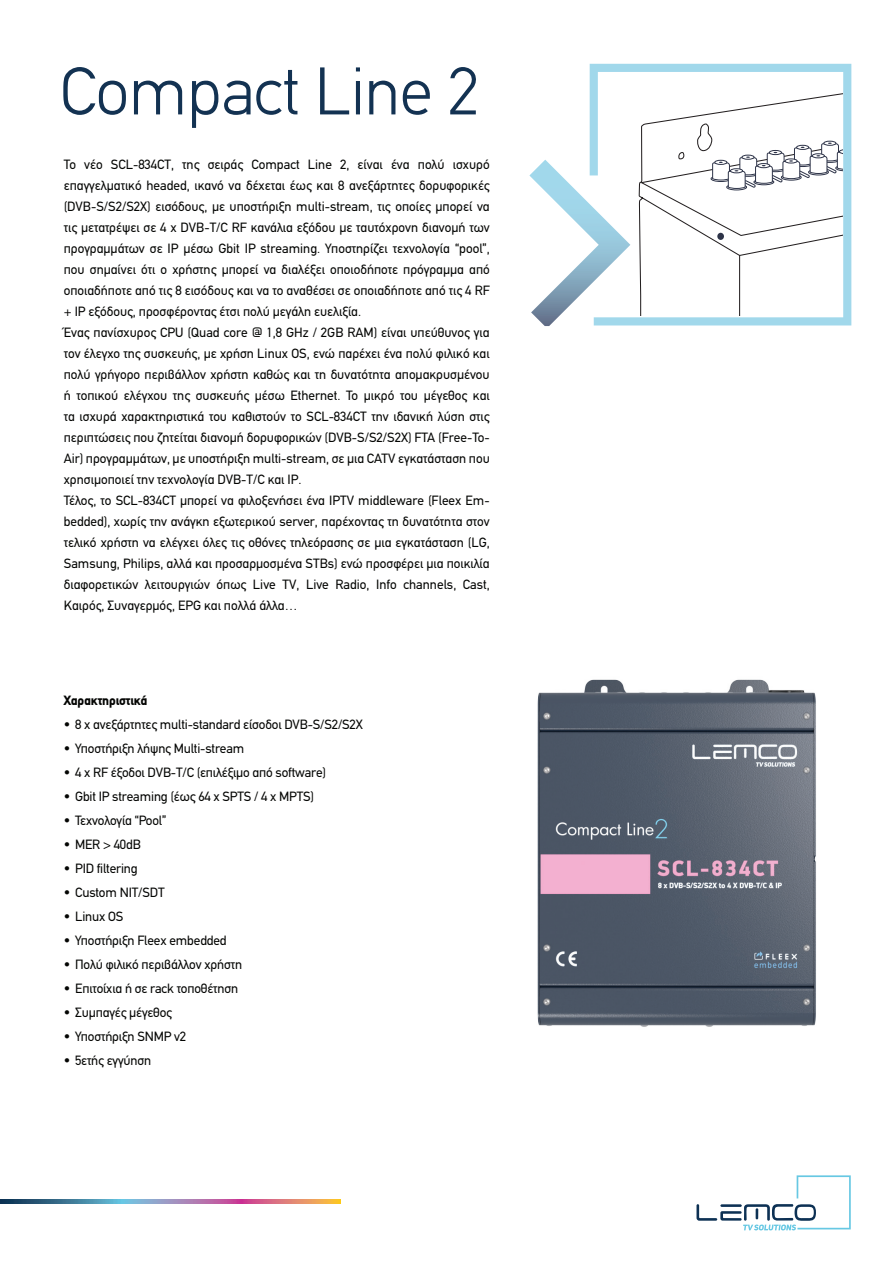
<style>
.page{position:relative;width:893px;height:1263px;background:#fff}
.page>*{position:absolute;margin:0;border:0;box-sizing:border-box;transform-origin:0 0}
.t1{font:300 67.5px "PF Din Text";color:#133252}
.t2{font:13.5px/21px "PF Din Text";color:#040503}
.t3{font:900 13.5px "PF Din Text";letter-spacing:-.01em;color:#040503}
</style>
<div class="page">
<svg style="left:0;top:1199px;width:340px;height:4px"></svg>
<svg style="left:696px;top:1175px;width:155px;height:55px"></svg>
<img style="left:537px;top:679px;width:279px;height:348px">
<svg style="left:590px;top:64px;width:261px;height:261px"></svg>
<svg style="left:529px;top:160px;width:101px;height:166px"></svg>
<svg style="left:638px;top:78px;width:205px;height:238px"></svg>
<div style="left:717px;top:233px;width:7px;height:7px;background:#2d3348;border-radius:50%"></div>
<hr style="left:739px;top:255px;width:1px;height:61px;background:#231f20">
<h1 class="t1" style="left:60px;top:51px;width:420px">Compact Line 2</h1>
<p class="t2" style="left:64px;top:153px;width:428px">Το νέο SCL-834CT, της σειράς Compact Line 2, είναι ένα πολύ ισχυρό επαγγελματικό headed, ικανό να δέχεται έως και 8 ανεξάρτητες δορυφορικές (DVB-S/S2/S2X) εισόδους, με υποστήριξη multi-stream, τις οποίες μπορεί να τις μετατρέψει σε 4 x DVB-T/C RF κανάλια εξόδου με ταυτόχρονη διανομή των προγραμμάτων σε IP μέσω Gbit IP streaming. Υποστηρίζει τεχνολογία “pool”, που σημαίνει ότι ο χρήστης μπορεί να διαλέξει οποιοδήποτε πρόγραμμα από οποιαδήποτε από τις 8 εισόδους και να το αναθέσει σε οποιαδήποτε από τις 4 RF + IP εξόδους, προσφέροντας έτσι πολύ μεγάλη ευελιξία.<br>Ένας πανίσχυρος CPU (Quad core @ 1,8 GHz / 2GB RAM) είναι υπεύθυνος για τον έλεγχο της συσκευής, με χρήση Linux OS, ενώ παρέχει ένα πολύ φιλικό και πολύ γρήγορο περιβάλλον χρήστη καθώς και τη δυνατότητα απομακρυσμένου ή τοπικού ελέγχου της συσκευής μέσω Ethernet. Το μικρό του μέγεθος και τα ισχυρά χαρακτηριστικά του καθιστούν το SCL-834CT την ιδανική λύση στις περιπτώσεις που ζητείται διανομή δορυφορικών (DVB-S/S2/S2X) FTA (Free-To-Air) προγραμμάτων, με υποστήριξη multi-stream, σε μια CATV εγκατάσταση που χρησιμοποιεί την τεχνολογία DVB-T/C και IP.<br>Τέλος, το SCL-834CT μπορεί να φιλοξενήσει ένα IPTV middleware (Fleex Em&shy;bedded), χωρίς την ανάγκη εξωτερικού server, παρέχοντας τη δυνατότητα στον τελικό χρήστη να ελέγχει όλες τις οθόνες τηλεόρασης σε μια εγκατάσταση (LG, Samsung, Philips, αλλά και προσαρμοσμένα STBs) ενώ προσφέρει μια ποικιλία διαφορετικών λειτουργιών όπως Live TV, Live Radio, Info channels, Cast, Καιρός, Συναγερμός, EPG και πολλά άλλα…</p>
<p class="t3" style="left:64px;top:692px;width:85px">Xαρακτηριστικά</p>
<p class="t2" style="left:64px;top:713px;width:301px">• 8 x ανεξάρτητες multi-standard είσοδοι DVB-S/S2/S2X</p>
<p class="t2" style="left:64px;top:737px;width:182px">• Υποστήριξη λήψης Multi-stream</p>
<p class="t2" style="left:64px;top:761px;width:264px">• 4 x RF έξοδοι DVB-T/C (επιλέξιμο από software)</p>
<p class="t2" style="left:64px;top:785px;width:252px">• Gbit IP streaming (έως 64 x SPTS / 4 x MPTS)</p>
<p class="t2" style="left:64px;top:809px;width:104px">• Τεχνολογία “Pool”</p>
<p class="t2" style="left:64px;top:833px;width:78px">• MER &gt; 40dB</p>
<p class="t2" style="left:64px;top:857px;width:76px">• PID filtering</p>
<p class="t2" style="left:64px;top:881px;width:102px">• Custom NIT/SDT</p>
<p class="t2" style="left:64px;top:905px;width:61px">• Linux OS</p>
<p class="t2" style="left:64px;top:929px;width:164px">• Υποστήριξη Fleex embedded</p>
<p class="t2" style="left:64px;top:953px;width:180px">• Πολύ φιλικό περιβάλλον χρήστη</p>
<p class="t2" style="left:64px;top:977px;width:176px">• Επιτοίχια ή σε rack τοποθέτηση</p>
<p class="t2" style="left:64px;top:1001px;width:110px">• Συμπαγές μέγεθος</p>
<p class="t2" style="left:64px;top:1025px;width:124px">• Υποστήριξη SNMP v2</p>
<p class="t2" style="left:64px;top:1049px;width:89px">• 5ετής εγγύηση</p>
</div>
